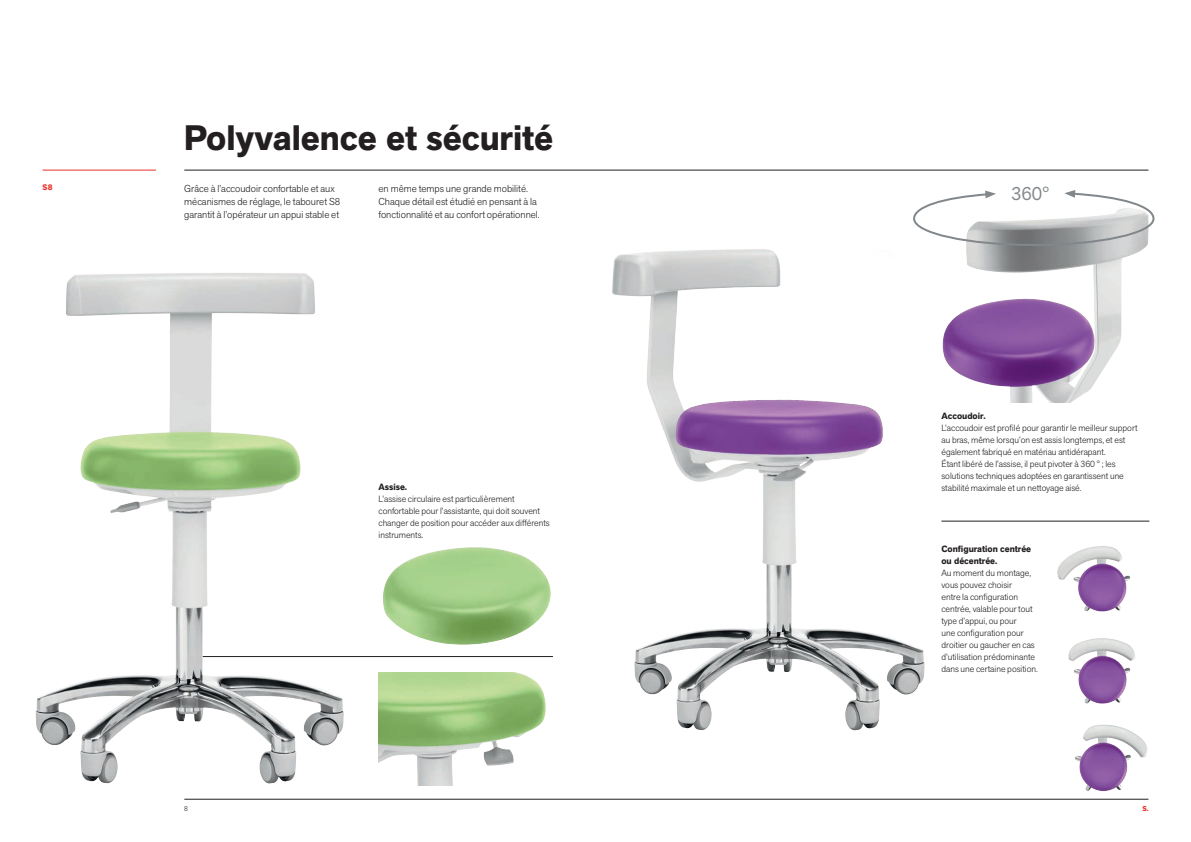
<style>
.page{position:relative;width:1191px;height:842px;background:#fff}
.page>*{position:absolute;margin:0;border:0;box-sizing:border-box;transform-origin:0 0}
.Titolo{font:700 35px "Akzid Grtsk Next";color:#231f20}
.TXT_base_bandier{font:18.8px "Akzid Grtsk Next";color:#81878a}
.Testo_copertina{font:300 10px/13px "Akzid Grtsk Next";color:#231f20}
.TXT_base_bandier-2{font:300 9px/12px "Akzid Grtsk Next";color:#231f20}
.TXT_base_bandier-3{font:700 9px "Akzid Grtsk Next";color:#231f20}
.Titoletto{font:700 8px "Akzid Grtsk Next";color:#ea2f29}
.t1{font:700 7px "Akzid Grtsk Next";color:#ea2f29}
.t2{font:300 7px "Akzid Grtsk Next";color:#231f20}
</style>
<div class="page">
<hr style="left:184px;top:170px;width:964px;height:1px;background:#231f20">
<hr style="left:184px;top:799px;width:964px;height:1px;background:#231f20">
<hr style="left:43px;top:170px;width:113px;height:1px;background:#ea2f29">
<hr style="left:184px;top:656px;width:369px;height:1px;background:#231f20">
<img style="left:35px;top:273px;width:326px;height:527px">
<hr style="left:941px;top:521px;width:208px;height:1px;background:#231f20">
<img style="left:612px;top:249px;width:313px;height:482px">
<img style="left:942px;top:247px;width:203px;height:156px">
<img style="left:383px;top:547px;width:167px;height:98px">
<img style="left:1068px;top:638px;width:67px;height:66px">
<img style="left:1057px;top:546px;width:73px;height:66px">
<img style="left:1075px;top:724px;width:73px;height:67px">
<img style="left:378px;top:672px;width:168px;height:114px">
<svg style="left:913px;top:190px;width:242px;height:57px"></svg>
<p class="Titolo" style="left:184px;top:115px;width:370px">Polyvalence et sécurité</p>
<p class="Titoletto" style="left:43px;top:182px;width:12px">S8</p>
<p class="Testo_copertina" style="left:184px;top:182px;width:157px">Grâce à l’accoudoir confortable et aux mécanismes de réglage, le tabouret S8 garantit à l’opérateur un appui stable et</p>
<p class="Testo_copertina" style="left:378px;top:182px;width:163px">en même temps une grande mobilité.<br>Chaque détail est étudié en pensant à la fonctionnalité et au confort opérationnel.</p>
<p class="TXT_base_bandier-3" style="left:378px;top:481px;width:30px">Assise.</p>
<p class="TXT_base_bandier-2" style="left:378px;top:493px;width:173px">L’assise circulaire est particulièrement confortable pour l’assistante, qui doit souvent changer de position pour accéder aux différents instruments.</p>
<p class="TXT_base_bandier" style="left:1011px;top:181px;width:40px">360°</p>
<p class="TXT_base_bandier-3" style="left:941px;top:410px;width:46px">Accoudoir.</p>
<p class="TXT_base_bandier-2" style="left:941px;top:422px;width:197px">L’accoudoir est profilé pour garantir le meilleur support au bras, même lorsqu’on est assis longtemps, et est également fabriqué en matériau antidérapant.</p>
<p class="TXT_base_bandier-2" style="left:941px;top:458px;width:184px">Étant libéré de l’assise, il peut pivoter à 360 ° ; les solutions techniques adoptées en garantissent une stabilité maximale et un nettoyage aisé.</p>
<p class="TXT_base_bandier-3" style="left:941px;top:543px;width:91px">Configuration centrée</p>
<p class="TXT_base_bandier-3" style="left:941px;top:555px;width:57px">ou décentrée.</p>
<p class="TXT_base_bandier-2" style="left:941px;top:567px;width:98px">Au moment du montage, vous pouvez choisir<br>entre la configuration centrée, valable pour tout type d’appui, ou pour<br>une configuration pour droitier ou gaucher en cas d’utilisation prédominante dans une certaine position.</p>
<p class="t2" style="left:184px;top:804px;width:5px">8</p>
<p class="t1" style="left:1142px;top:804px;width:8px">S.</p>
</div>
